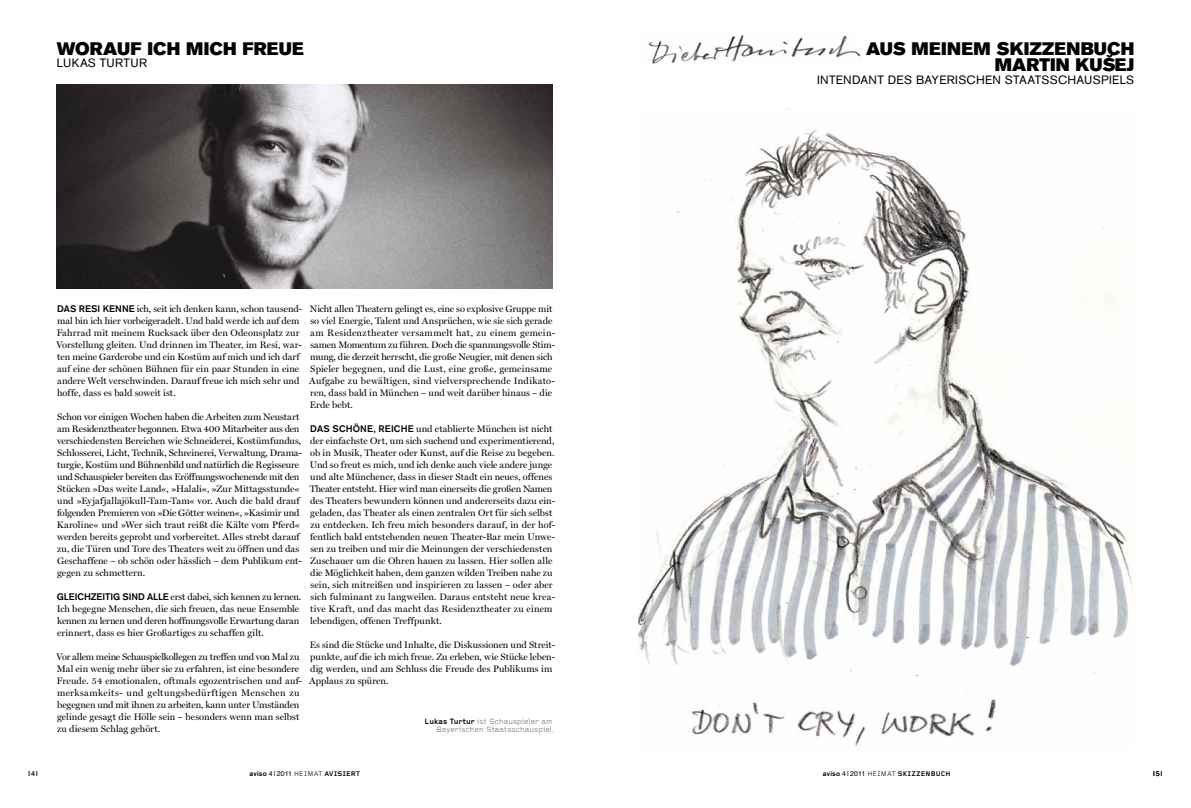
<style>
.page{position:relative;width:1191px;height:808px;background:#fff}
.page>*{position:absolute;margin:0;border:0;box-sizing:border-box;transform-origin:0 0}
.t1{font:18px/16.5px "Akzidenz Grotesk BE Super";letter-spacing:.01em;color:#000;text-align:right}
.t2{font:12px "Akzidenz Grotesk BE";letter-spacing:.03em;color:#000}
.t3{font:9.5px/12px "Miller Display Roman";color:#000}
.t4{font:8px/8px "Foundry Gridnik";letter-spacing:.005em;color:#707172;text-align:right}
.t5{font:7px "Helvetica";color:#000}
.t6{font:700 7px "Foundry Gridnik";letter-spacing:.035em;color:#000}
.s1{font-family:"Akzidenz Grotesk BE";font-weight:500}
.s2{font-weight:700;color:#000}
.s3{font-family:"Foundry Gridnik"}
</style>
<div class="page">
<img style="left:648px;top:35px;width:212px;height:29px">
<img style="left:57px;top:84px;width:496px;height:204px">
<img style="left:638px;top:108px;width:495px;height:640px">
<h1 class="t1" style="left:57px;top:41px;width:249px">WORAUF ICH MICH FREUE</h1>
<p class="t2" style="left:57px;top:56px;width:92px">LUKAS TURTUR</p>
<p class="t3" style="left:57px;top:303px;width:247px"><span class="s1">DAS RESI KENNE</span> ich, seit ich denken kann, schon tausend&shy;mal bin ich hier vorbeigeradelt. Und bald werde ich auf dem Fahrrad mit meinem Rucksack über den Odeonsplatz zur Vorstellung gleiten. Und drinnen im Theater, im Resi, war&shy;ten meine Garderobe und ein Kostüm auf mich und ich darf auf eine der schönen Bühnen für ein paar Stunden in eine andere Welt verschwinden. Darauf freue ich mich sehr und hoffe, dass es bald soweit ist.</p>
<p class="t3" style="left:57px;top:411px;width:247px">Schon vor einigen Wochen haben die Arbeiten zum Neustart am Residenztheater begonnen. Etwa 400 Mitarbeiter aus den verschiedensten Bereichen wie Schneiderei, Kostümfundus, Schlosserei, Licht, Technik, Schreinerei, Verwaltung, Drama&shy;turgie, Kostüm und Bühnenbild und natürlich die Regisseure und Schauspieler bereiten das Eröffnungswochenende mit den Stücken »Das weite Land«, »Halali«, »Zur Mittagsstunde« und »Eyjafjallajökull-Tam-Tam« vor. Auch die bald drauf folgenden Premieren von »Die Götter weinen«, »Kasimir und Karoline« und »Wer sich traut reißt die Kälte vom Pferd« werden bereits geprobt und vorbereitet. Alles strebt darauf zu, die Türen und Tore des Theaters weit zu öffnen und das Geschaffene – ob schön oder hässlich – dem Publikum ent&shy;gegen zu schmettern.</p>
<p class="t3" style="left:57px;top:591px;width:246px"><span class="s1">GLEICHZEITIG SIND ALLE</span> erst dabei, sich kennen zu lernen.<br>Ich begegne Menschen, die sich freuen, das neue Ensemble kennen zu lernen und deren hoffnungsvolle Erwartung daran erinnert, dass es hier Großartiges zu schaffen gilt.</p>
<p class="t3" style="left:57px;top:651px;width:247px">Vor allem meine Schauspielkollegen zu treffen und von Mal zu Mal ein wenig mehr über sie zu erfahren, ist eine besondere Freude. 54 emotionalen, oftmals egozentrischen und auf&shy;merksamkeits- und geltungsbedürftigen Menschen zu begegnen und mit ihnen zu arbeiten, kann unter Umständen gelinde gesagt die Hölle sein – besonders wenn man selbst zu diesem Schlag gehört.</p>
<p class="t3" style="left:309px;top:303px;width:247px">Nicht allen Theatern gelingt es, eine so explosive Gruppe mit so viel Energie, Talent und Ansprüchen, wie sie sich gerade am Residenztheater versammelt hat, zu einem gemein&shy;samen Momentum zu führen. Doch die spannungsvolle Stim&shy;mung, die derzeit herrscht, die große Neugier, mit denen sich Spieler begegnen, und die Lust, eine große, gemeinsame Aufgabe zu bewältigen, sind vielversprechende Indikato&shy;ren, dass bald in München – und weit darüber hinaus – die Erde bebt.</p>
<p class="t3" style="left:310px;top:423px;width:247px"><span class="s1">DAS SCHÖNE, REICHE</span> und etablierte München ist nicht der einfachste Ort, um sich suchend und experimentierend, ob in Musik, Theater oder Kunst, auf die Reise zu begeben.<br>Und so freut es mich, und ich denke auch viele andere junge und alte Münchener, dass in dieser Stadt ein neues, offenes Theater entsteht. Hier wird man einerseits die großen Namen des Theaters bewundern können und andererseits dazu ein&shy;geladen, das Theater als einen zentralen Ort für sich selbst zu entdecken. Ich freu mich besonders darauf, in der hof&shy;fentlich bald entstehenden neuen Theater-Bar mein Unwe&shy;sen zu treiben und mir die Meinungen der verschiedensten Zuschauer um die Ohren hauen zu lassen. Hier sollen alle die Möglichkeit haben, dem ganzen wilden Treiben nahe zu sein, sich mitreißen und inspirieren zu lassen – oder aber sich fulminant zu langweilen. Daraus entsteht neue krea&shy;tive Kraft, und das macht das Residenztheater zu einem lebendigen, offenen Treffpunkt.</p>
<p class="t3" style="left:309px;top:639px;width:247px">Es sind die Stücke und Inhalte, die Diskussionen und Streit&shy;punkte, auf die ich mich freue. Zu erleben, wie Stücke leben&shy;dig werden, und am Schluss die Freude des Publikums im Applaus zu spüren.</p>
<p class="t4" style="left:424px;top:718px;width:131px"><span class="s2">LUKAS TURTUR</span> ist Schauspieler am<br>Bayerischen Staatsschauspiel.</p>
<h1 class="t1" style="left:866px;top:41px;width:270px">AUS MEINEM SKIZZENBUCH<br>MARTIN KUSˇEJ</h1>
<p class="t2" style="left:817px;top:73px;width:319px">INTENDANT DES BAYERISCHEN STAATSSCHAUSPIELS</p>
<p class="t5" style="left:28px;top:768px;width:11px">| 4|</p>
<p class="t5" style="left:1153px;top:768px;width:11px">| 5|</p>
<p class="t5" style="left:249px;top:768px;width:56px"><span class="s1">AVISO</span> 4 | 2011 <span class="s3">Heimat</span></p>
<p class="t6" style="left:324px;top:770px;width:37px">AVISIERT</p>
<p class="t5" style="left:823px;top:768px;width:56px"><span class="s1">AVISO</span> 4 | 2011 <span class="s3">Heimat</span></p>
<p class="t6" style="left:897px;top:770px;width:54px">SKIZZENBUCH</p>
</div>
